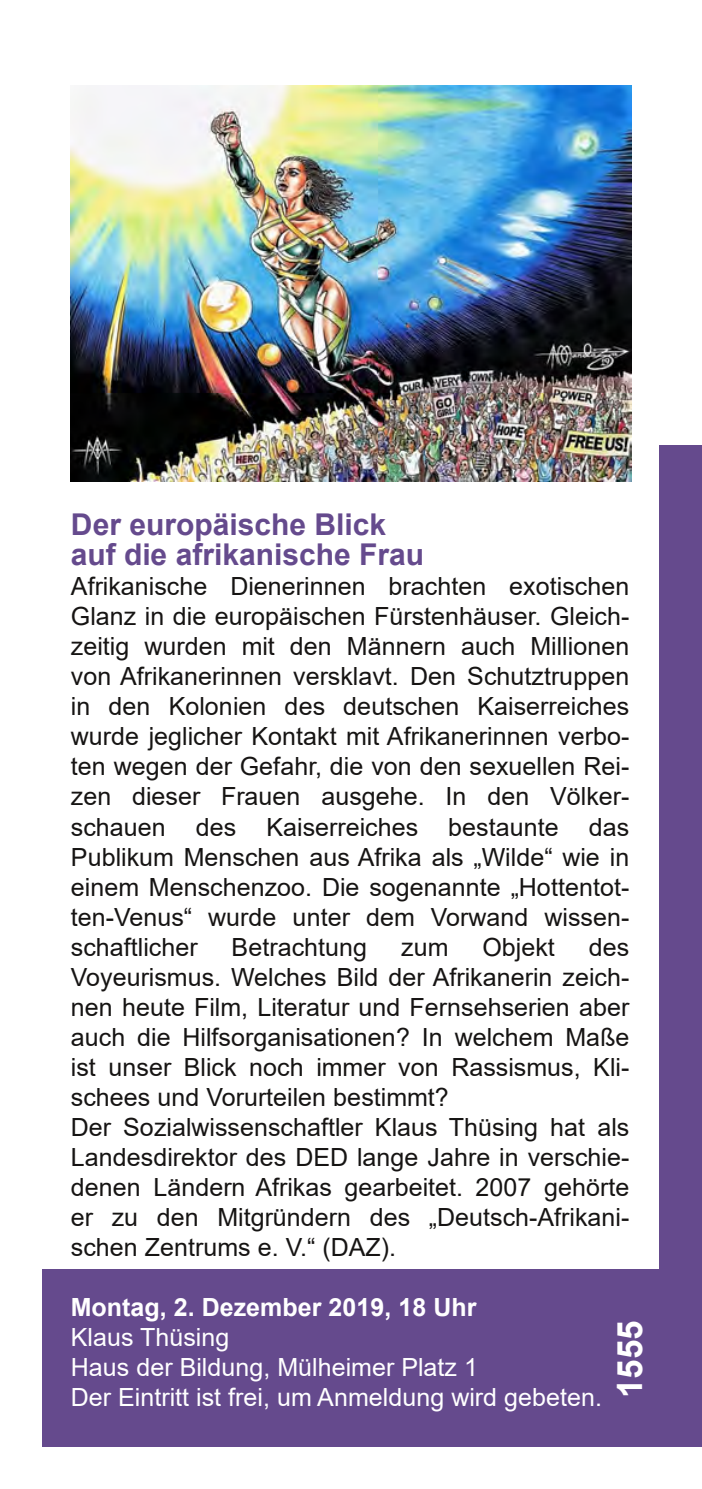
<style>
.page{position:relative;width:702px;height:1489px;background:#fff}
.page>*{position:absolute;margin:0;border:0;box-sizing:border-box;transform-origin:0 0}
.t1{font:700 35px "Arial";color:#fff}
.t2{font:700 30px/30px "Arial";color:#654a8d}
.t3{font:25px/30px "Arial";letter-spacing:.005em;color:#161413;text-align:justify}
.t4{font:25px/30px "Arial";letter-spacing:.005em;color:#fff}
.t5{font:700 25px "Arial";color:#fff}
</style>
<div class="page">
<div style="left:659px;top:445px;width:43px;height:1001px;background:#654a8d"></div>
<div style="left:43px;top:1269px;width:616px;height:177px;background:#654a8d"></div>
<img style="left:71px;top:85px;width:560px;height:396px">
<p class="t2" style="left:71px;top:510px;width:355px">Der europäische Blick auf die afrikanische Frau</p>
<p class="t3" style="left:71px;top:571px;width:560px">Afrikanische Dienerinnen brachten exotischen Glanz in die europäischen Fürstenhäuser. Gleich&shy;zeitig wurden mit den Männern auch Millionen von Afrikanerinnen versklavt. Den Schutztruppen in den Kolonien des deutschen Kaiserreiches wurde jeglicher Kontakt mit Afrikanerinnen verbo&shy;ten wegen der Gefahr, die von den sexuellen Rei&shy;zen dieser Frauen ausgehe. In den Völker&shy;schauen des Kaiserreiches bestaunte das Publikum Menschen aus Afrika als „Wilde“ wie in einem Menschenzoo. Die sogenannte „Hottentot&shy;ten-Venus“ wurde unter dem Vorwand wissen&shy;schaftlicher</p>
<p class="t3" style="left:232px;top:931px;width:137px">Betrachtung</p>
<p class="t3" style="left:401px;top:931px;width:49px">zum</p>
<p class="t3" style="left:482px;top:931px;width:74px">Objekt</p>
<p class="t3" style="left:71px;top:931px;width:560px;text-align:left;text-indent:518px">des Voyeurismus. Welches Bild der Afrikanerin zeich&shy;nen heute Film, Literatur und Fernsehserien aber auch die Hilfsorganisationen? In welchem Maße ist unser Blick noch immer von Rassismus, Kli&shy;schees und Vorurteilen bestimmt?<br>Der Sozialwissenschaftler Klaus Thüsing hat als Landesdirektor des DED lange Jahre in verschie&shy;denen Ländern Afrikas gearbeitet. 2007 gehörte er zu den Mitgründern des „Deutsch-Afrikani&shy;schen Zentrums e. V.“ (DAZ).</p>
<p class="t5" style="left:71px;top:1292px;width:407px">Montag, 2. Dezember 2019, 18 Uhr</p>
<p class="t4" style="left:71px;top:1321px;width:532px">Klaus Thüsing<br>Haus der Bildung, Mülheimer Platz 1<br>Der Eintritt ist frei, um Anmeldung wird gebeten.</p>
<h1 class="t1" style="left:610px;top:1397px;width:79px;rotate:-90deg">1555</h1>
</div>
